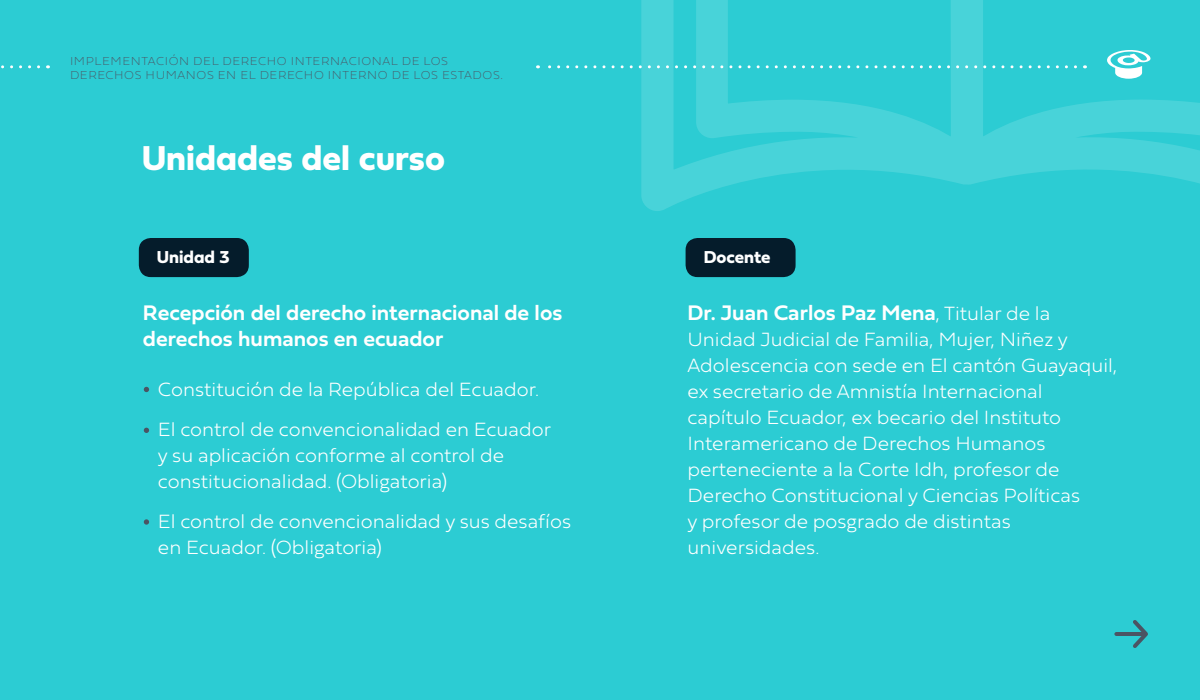
<style>
.page{position:relative;width:1200px;height:700px;background:#2cccd3}
.page>*{position:absolute;margin:0;border:0;box-sizing:border-box;transform-origin:0 0}
.t1{font:700 36px "Fieldwork 16 Geo";color:#fff}
.t2{font:600 22px/26px "Fieldwork 14 Hum";color:#fff}
.t3{font:100 20px/26px "Fieldwork 5 Hum";color:#fff}
.t4{font:700 18px "Fieldwork 16 Geo";color:#fff}
.t5{font:12px/14.4px "Fieldwork 2 Hum Hair";letter-spacing:.05em;color:#4b5463}
.s1{font-family:"Fieldwork 5 Hum";font-weight:100;font-size:20px}
</style>
<div class="page">
<svg style="left:144px;top:387px;width:5px;height:5px"></svg>
<svg style="left:144px;top:428px;width:5px;height:5px"></svg>
<svg style="left:144px;top:519px;width:5px;height:6px"></svg>
<hr style="left:1116px;top:632px;width:29px;height:4px;background:#4b5463">
<svg style="left:1133px;top:620px;width:15px;height:28px"></svg>
<div style="left:139px;top:238px;width:110px;height:39px;background:#051c2b;border-radius:12px"></div>
<div style="left:686px;top:238px;width:110px;height:39px;background:#051c2b;border-radius:12px"></div>
<svg style="left:1px;top:65px;width:38px;height:3px"></svg>
<svg style="left:639px;top:0;width:561px;height:211px"></svg>
<svg style="left:538px;top:65px;width:538px;height:3px"></svg>
<p class="t5" style="left:70px;top:53px;width:434px">IMPLEMENTACIÓN DEL DERECHO INTERNACIONAL DE LOS<br>DERECHOS HUMANOS EN EL DERECHO INTERNO DE LOS ESTADOS.</p>
<h1 class="t1" style="left:142px;top:129px;width:305px">Unidades del curso</h1>
<p class="t4" style="left:157px;top:243px;width:74px">Unidad 3</p>
<p class="t4" style="left:704px;top:243px;width:68px">Docente</p>
<p class="t2" style="left:143px;top:298px;width:421px">Recepción del derecho internacional de los derechos humanos en ecuador</p>
<p class="t3" style="left:158px;top:368px;width:395px;line-height:40px">Constitución de la República del Ecuador.<br>El control de convencionalidad en Ecuador</p>
<p class="t3" style="left:158px;top:441px;width:348px">y su aplicación conforme al control de constitucionalidad. (Obligatoria)</p>
<p class="t3" style="left:158px;top:507px;width:415px">El control de convencionalidad y sus desafíos en Ecuador. (Obligatoria)</p>
<p class="t2" style="left:688px;top:298px;width:364px">Dr. Juan Carlos Paz Mena<span class="s1">, Titular de la</span></p>
<p class="t3" style="left:688px;top:325px;width:431px">Unidad Judicial de Familia, Mujer, Niñez y Adolescencia con sede en El cantón Guayaquil, ex secretario de Amnistía Internacional capítulo Ecuador, ex becario del Instituto Interamericano de Derechos Humanos perteneciente a la Corte Idh, profesor de Derecho Constitucional y Ciencias Políticas<br>y profesor de posgrado de distintas universidades.</p>
</div>
